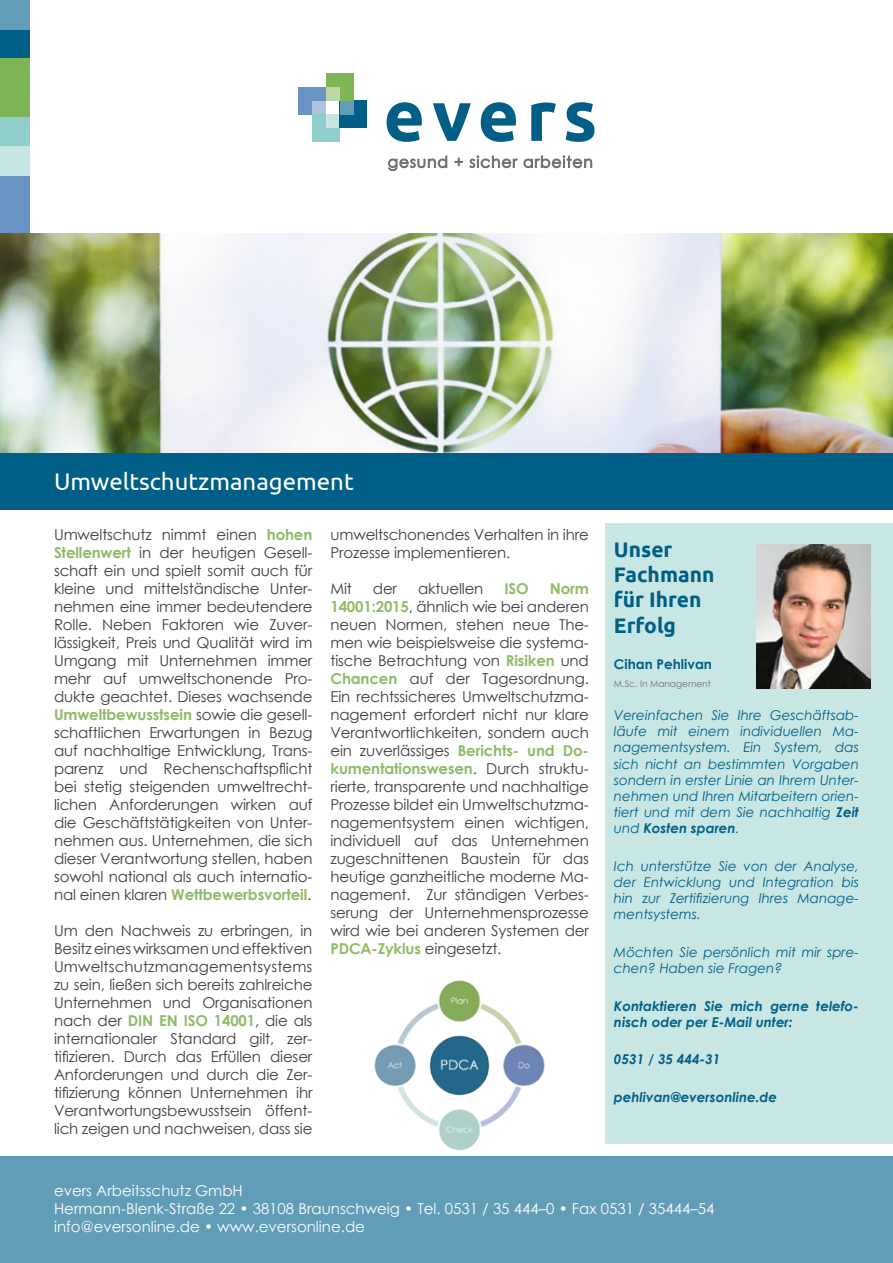
<style>
.page{position:relative;width:893px;height:1263px;background:#fff}
.page>*{position:absolute;margin:0;border:0;box-sizing:border-box;transform-origin:0 0}
.t1{font:24px "Ubuntu";color:#fff}
.t2{font:700 21px/25.2px "Ubuntu";color:#005f86}
.t3{font:15px/18px "Century Gothic";letter-spacing:-.01em;color:#3e3d40;text-align:justify}
.t4{font:15px/18px "Century Gothic";color:#fff}
.t5{font:700 15px "Century Gothic";color:#8ebc68}
.t6{font:italic 13.5px/16.2px "Century Gothic";color:#005f86;text-align:justify}
.t7{font:italic 700 13.5px/16.2px "Century Gothic";color:#005f86}
.t8{font:700 13.5px "Century Gothic";color:#005f86}
.t9{font:9px "Century Gothic";color:#707172}
.s1{font-weight:700;color:#8ebc68}
.s2{font-weight:700}
</style>
<div class="page">
<svg style="left:388px;top:156px;width:59px;height:15px"></svg>
<svg style="left:454px;top:158px;width:9px;height:8px"></svg>
<svg style="left:469px;top:155px;width:123px;height:13px"></svg>
<div style="left:298px;top:87px;width:28px;height:27px;background:#6992c5"></div>
<div style="left:312px;top:101px;width:14px;height:13px;background:#b2c1df"></div>
<div style="left:312px;top:114px;width:28px;height:28px;background:#90cecc"></div>
<div style="left:326px;top:114px;width:14px;height:14px;background:#c7e5e3"></div>
<div style="left:340px;top:101px;width:27px;height:27px;background:#005f86"></div>
<div style="left:340px;top:101px;width:13px;height:13px;background:#629db7"></div>
<div style="left:326px;top:73px;width:27px;height:28px;background:#7eb557"></div>
<div style="left:326px;top:87px;width:14px;height:14px;background:#bdd7a5"></div>
<svg style="left:387px;top:102px;width:35px;height:40px"></svg>
<svg style="left:433px;top:103px;width:38px;height:38px"></svg>
<svg style="left:481px;top:102px;width:35px;height:40px"></svg>
<svg style="left:531px;top:102px;width:25px;height:39px"></svg>
<svg style="left:566px;top:102px;width:28px;height:40px"></svg>
<div style="left:0;top:175px;width:29px;height:59px;background:#6992c5"></div>
<div style="left:0;top:117px;width:29px;height:29px;background:#90cecc"></div>
<div style="left:0;top:146px;width:29px;height:29px;background:#c7e5e3"></div>
<div style="left:0;top:29px;width:29px;height:29px;background:#005f86"></div>
<div style="left:0;top:0;width:29px;height:29px;background:#629db7"></div>
<div style="left:0;top:58px;width:29px;height:59px;background:#7eb557"></div>
<div style="left:0;top:1157px;width:893px;height:106px;background:#629db7"></div>
<div style="left:0;top:453px;width:893px;height:57px;background:#005f86"></div>
<img style="left:0;top:234px;width:893px;height:219px">
<div style="left:605px;top:524px;width:288px;height:620px;background:#c8e6e4"></div>
<img style="left:757px;top:544px;width:114px;height:145px">
<img style="left:370px;top:980px;width:180px;height:177px">
<h1 class="t1" style="left:54px;top:467px;width:301px">Umweltschutzmanagement</h1>
<p class="t3" style="left:54px;top:525px;width:260px">Umweltschutz nimmt einen <span class="s1">hohen Stellenwert</span> in der heutigen Gesell&shy;schaft ein und spielt somit auch für kleine und mittelständische Unter&shy;nehmen eine immer bedeutendere Rolle. Neben Faktoren wie Zuver&shy;lässigkeit, Preis und Qualität wird im Umgang mit Unternehmen immer mehr auf umweltschonende Pro&shy;dukte geachtet. Dieses wachsende <span class="s1">Umweltbewusstsein</span> sowie die gesell&shy;schaftlichen Erwartungen in Bezug auf nachhaltige Entwicklung, Trans&shy;parenz und Rechenschaftspflicht bei stetig steigenden umweltrecht&shy;lichen Anforderungen wirken auf die Geschäftstätigkeiten von Unter&shy;nehmen aus. Unternehmen, die sich dieser Verantwortung stellen, haben sowohl national als auch internatio&shy;nal einen klaren <span class="s1">Wettbewerbsvorteil</span>.</p>
<p class="t3" style="left:54px;top:921px;width:260px">Um den Nachweis zu erbringen, in Besitz eines wirksamen und effektiven Umweltschutzmanagementsystems zu sein, ließen sich bereits zahlreiche Unternehmen und Organisationen nach der <span class="s1">DIN EN ISO 14001</span>, die als internationaler Standard gilt, zer&shy;tifizieren. Durch das Erfüllen dieser Anforderungen und durch die Zer&shy;tifizierung können Unternehmen ihr Verantwortungsbewusstsein öffent&shy;lich zeigen und nachweisen, dass sie</p>
<p class="t3" style="left:330px;top:525px;width:260px">umweltschonendes Verhalten in ihre<br>Prozesse implementieren.</p>
<p class="t3" style="left:330px;top:579px;width:23px">Mit</p>
<p class="t3" style="left:373px;top:579px;width:26px">der</p>
<p class="t3" style="left:418px;top:579px;width:67px">aktuellen</p>
<p class="t5" style="left:504px;top:577px;width:26px">ISO</p>
<p class="t3" style="left:330px;top:579px;width:260px;text-indent:219px"><span class="s1">Norm 14001:2015</span>, ähnlich wie bei anderen neuen Normen, stehen neue The&shy;men wie beispielsweise die systema&shy;tische Betrachtung von <span class="s1">Risiken</span> und <span class="s1">Chancen</span> auf der Tagesordnung.<br>Ein rechtssicheres Umweltschutzma&shy;nagement erfordert nicht nur klare Verantwortlichkeiten, sondern auch ein zuverlässiges <span class="s1">Berichts- und Do&shy;kumentationswesen</span>. Durch struktu&shy;rierte, transparente und nachhaltige Prozesse bildet ein Umweltschutzma&shy;nagementsystem einen wichtigen, individuell auf das Unternehmen zugeschnittenen Baustein für das heutige ganzheitliche moderne Ma&shy;nagement. Zur ständigen Verbes&shy;serung der Unternehmensprozesse wird wie bei anderen Systemen der <span class="s1">PDCA-Zyklus</span> eingesetzt.</p>
<h2 class="t2" style="left:614px;top:537px;width:102px">Unser<br>Fachmann für Ihren<br>Erfolg</h2>
<p class="t8" style="left:614px;top:653px;width:100px">Cihan Pehlivan</p>
<p class="t9" style="left:614px;top:677px;width:98px">M.Sc. In Management</p>
<p class="t6" style="left:614px;top:707px;width:246px">Vereinfachen Sie Ihre Geschäftsab&shy;läufe mit einem individuellen Ma&shy;nagementsystem. Ein System, das sich nicht an bestimmten Vorgaben sondern in erster Linie an Ihrem Unter&shy;nehmen und Ihren Mitarbeitern orien&shy;tiert und mit dem Sie nachhaltig <span class="s2">Zeit </span>und <span class="s2">Kosten sparen</span>.</p>
<p class="t6" style="left:614px;top:857px;width:246px">Ich unterstütze Sie von der Analyse, der Entwicklung und Integration bis hin zur Zertifizierung Ihres Manage&shy;mentsystems.</p>
<p class="t6" style="left:614px;top:944px;width:246px">Möchten Sie persönlich mit mir spre&shy;chen? Haben sie Fragen?</p>
<p class="t7" style="left:614px;top:997px;width:246px">Kontaktieren Sie mich gerne telefo&shy;nisch oder per E-Mail unter:</p>
<p class="t7" style="left:614px;top:1050px;width:108px">0531 / 35 444-31</p>
<p class="t7" style="left:614px;top:1088px;width:165px">pehlivan@eversonline.de</p>
<p class="t4" style="left:54px;top:1181px;width:662px">evers Arbeitsschutz GmbH<br>Hermann-Blenk-Straße 22 • 38108 Braunschweig • Tel. 0531 / 35 444–0 • Fax 0531 / 35444–54 info@eversonline.de • www.eversonline.de</p>
</div>
